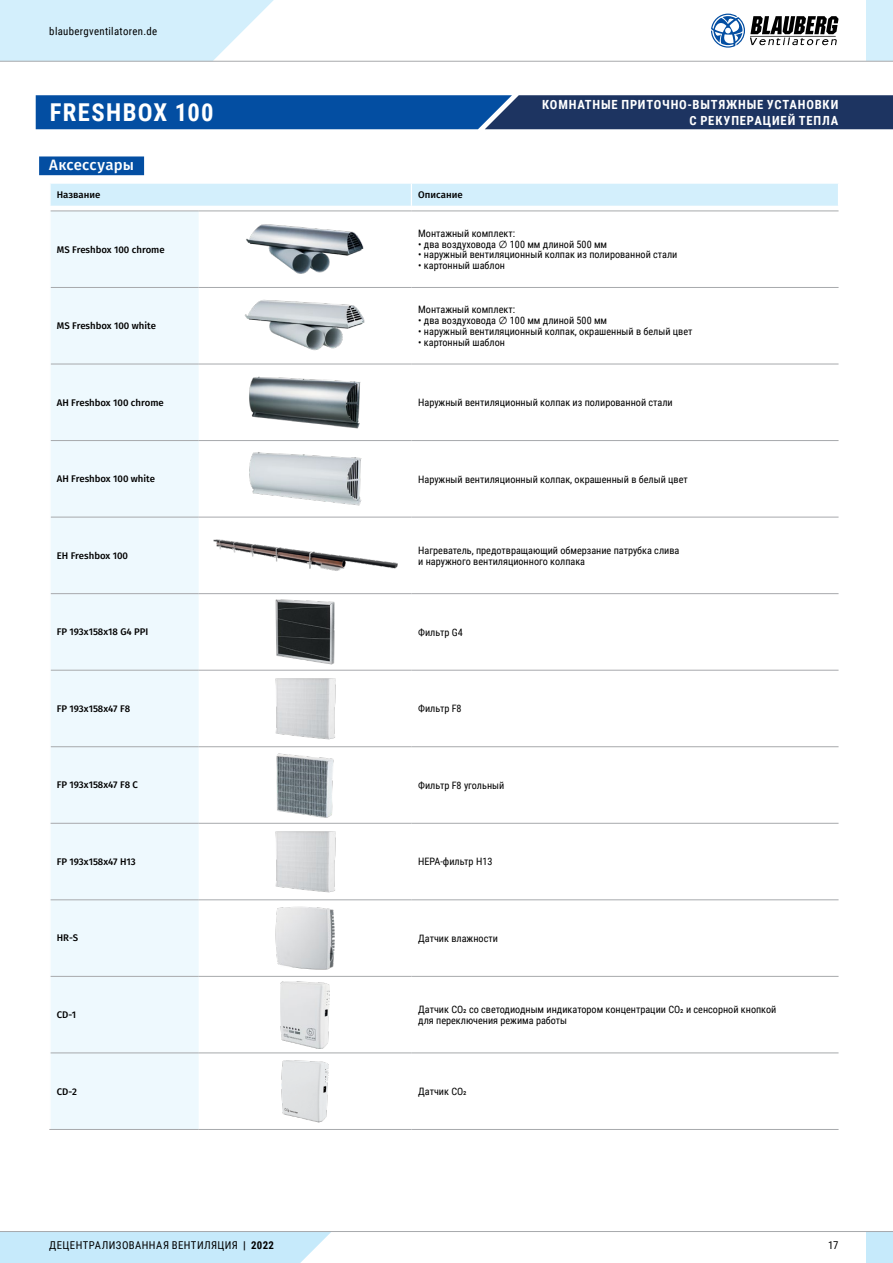
<style>
.page{position:relative;width:893px;height:1263px;background:#fff}
.page>*{position:absolute;margin:0;border:0;box-sizing:border-box;transform-origin:0 0}
.t1{font:700 24.6px "Roboto Condensed";letter-spacing:.055em;color:#fff}
.t2{font:500 15px "Fira Sans";letter-spacing:.01em;color:#fff}
.t3{font:700 12.6px "Roboto Condensed";letter-spacing:.065em;color:#fff}
.t4{font:10.8px "Roboto Condensed";letter-spacing:.035em;color:#000}
.t5{font:10.2px/10.8px "Roboto Condensed";color:#000}
.t6{font:500 9.6px "Fira Sans";color:#000}
.s1{font-family:"Fira Sans"}
.s2{font-weight:700}
</style>
<div class="page">
<div style="left:866px;top:1231px;width:27px;height:32px;background:#c6eafb"></div>
<div style="left:0;top:1232px;width:331px;height:31px;background:#c6eafb"></div>
<hr style="left:0;top:1231px;width:893px;height:1px;background:#a7a9ac">
<div style="left:866px;top:0;width:27px;height:61px;background:#d3effc"></div>
<svg style="left:711px;top:14px;width:127px;height:34px"></svg>
<svg style="left:0;top:0;width:295px;height:61px"></svg>
<hr style="left:0;top:61px;width:893px;height:1px;background:#a7a9ac">
<svg style="left:36px;top:95px;width:857px;height:34px;background:#124485"></svg>
<div style="left:39px;top:156px;width:105px;height:19px;background:#034ea2"></div>
<div style="left:51px;top:212px;width:148px;height:917px;background:#eef9fe"></div>
<svg style="left:199px;top:299px;width:639px;height:754px"></svg>
<hr style="left:411px;top:211px;width:427px;height:1px;background:#a7a9ac">
<hr style="left:411px;top:287px;width:427px;height:1px;background:#a7a9ac">
<hr style="left:411px;top:364px;width:427px;height:1px;background:#a7a9ac">
<hr style="left:411px;top:440px;width:427px;height:1px;background:#a7a9ac">
<hr style="left:199px;top:517px;width:212px;height:1px;background:#a7a9ac">
<hr style="left:411px;top:517px;width:427px;height:1px;background:#a7a9ac">
<hr style="left:199px;top:593px;width:212px;height:1px;background:#a7a9ac">
<hr style="left:411px;top:593px;width:427px;height:1px;background:#a7a9ac">
<hr style="left:199px;top:670px;width:212px;height:1px;background:#a7a9ac">
<hr style="left:411px;top:670px;width:427px;height:1px;background:#a7a9ac">
<hr style="left:199px;top:746px;width:212px;height:1px;background:#a7a9ac">
<hr style="left:411px;top:746px;width:427px;height:1px;background:#a7a9ac">
<hr style="left:199px;top:823px;width:212px;height:1px;background:#a7a9ac">
<hr style="left:411px;top:823px;width:427px;height:1px;background:#a7a9ac">
<hr style="left:199px;top:899px;width:212px;height:1px;background:#a7a9ac">
<hr style="left:411px;top:899px;width:427px;height:1px;background:#a7a9ac">
<hr style="left:199px;top:976px;width:212px;height:1px;background:#a7a9ac">
<hr style="left:411px;top:976px;width:427px;height:1px;background:#a7a9ac">
<hr style="left:199px;top:1053px;width:212px;height:1px;background:#a7a9ac">
<hr style="left:411px;top:1053px;width:427px;height:1px;background:#a7a9ac">
<hr style="left:411px;top:1129px;width:427px;height:1px;background:#a7a9ac">
<hr style="left:51px;top:287px;width:148px;height:1px;background:#a7a9ac">
<hr style="left:51px;top:364px;width:148px;height:1px;background:#a7a9ac">
<hr style="left:51px;top:440px;width:148px;height:1px;background:#a7a9ac">
<hr style="left:51px;top:517px;width:148px;height:1px;background:#a7a9ac">
<hr style="left:51px;top:593px;width:148px;height:1px;background:#a7a9ac">
<hr style="left:51px;top:670px;width:148px;height:1px;background:#a7a9ac">
<hr style="left:51px;top:746px;width:148px;height:1px;background:#a7a9ac">
<hr style="left:51px;top:823px;width:148px;height:1px;background:#a7a9ac">
<hr style="left:51px;top:899px;width:148px;height:1px;background:#a7a9ac">
<hr style="left:51px;top:976px;width:148px;height:1px;background:#a7a9ac">
<hr style="left:51px;top:1053px;width:148px;height:1px;background:#a7a9ac">
<hr style="left:49px;top:1129px;width:150px;height:1px;background:#a7a9ac">
<hr style="left:199px;top:287px;width:212px;height:1px;background:#a7a9ac">
<hr style="left:199px;top:364px;width:212px;height:1px;background:#a7a9ac">
<hr style="left:199px;top:440px;width:212px;height:1px;background:#a7a9ac">
<hr style="left:199px;top:1129px;width:212px;height:1px;background:#a7a9ac">
<svg style="left:50px;top:184px;width:789px;height:27px"></svg>
<hr style="left:51px;top:211px;width:148px;height:1px;background:#a7a9ac">
<hr style="left:199px;top:211px;width:212px;height:1px;background:#a7a9ac">
<img style="left:246px;top:224px;width:118px;height:50px">
<img style="left:244px;top:300px;width:122px;height:51px">
<img style="left:248px;top:375px;width:114px;height:54px">
<img style="left:247px;top:450px;width:116px;height:57px">
<img style="left:212px;top:539px;width:186px;height:33px">
<img style="left:274px;top:598px;width:62px;height:67px">
<img style="left:273px;top:676px;width:64px;height:64px">
<img style="left:273px;top:751px;width:64px;height:68px">
<img style="left:273px;top:829px;width:64px;height:64px">
<img style="left:276px;top:906px;width:58px;height:64px">
<img style="left:280px;top:981px;width:50px;height:67px">
<img style="left:281px;top:1060px;width:48px;height:63px">
<p class="t4" style="left:49px;top:23px;width:109px">blaubergventilatoren.de</p>
<p class="t3" style="left:542px;top:96px;width:298px">КОМНАТНЫЕ ПРИТОЧНО-ВЫТЯЖНЫЕ УСТАНОВКИ</p>
<h1 class="t1" style="left:50px;top:95px;width:165px">FRESHBOX 100</h1>
<p class="t3" style="left:690px;top:111px;width:150px">С РЕКУПЕРАЦИЕЙ ТЕПЛА</p>
<h2 class="t2" style="left:49px;top:154px;width:86px">Аксессуары</h2>
<p class="t6" style="left:57px;top:188px;width:45px">Название</p>
<p class="t6" style="left:418px;top:188px;width:46px">Описание</p>
<p class="t6" style="left:57px;top:242px;width:110px">MS Freshbox 100 chrome</p>
<p class="t6" style="left:57px;top:319px;width:101px">MS Freshbox 100 white</p>
<p class="t5" style="left:418px;top:227px;width:98px">Монтажный комплект:</p>
<p class="t5" style="left:418px;top:238px;width:191px">• два воздуховода <span class="s1">∅</span> 100 мм длиной 500 мм</p>
<p class="t5" style="left:418px;top:249px;width:261px">• наружный вентиляционный колпак из полированной стали</p>
<p class="t5" style="left:418px;top:260px;width:88px">• картонный шаблон</p>
<p class="t5" style="left:418px;top:304px;width:98px">Монтажный комплект:</p>
<p class="t5" style="left:418px;top:315px;width:191px">• два воздуховода <span class="s1">∅</span> 100 мм длиной 500 мм</p>
<p class="t5" style="left:418px;top:326px;width:276px">• наружный вентиляционный колпак, окрашенный в белый цвет</p>
<p class="t5" style="left:418px;top:336px;width:88px">• картонный шаблон</p>
<p class="t6" style="left:57px;top:395px;width:109px">AH Freshbox 100 chrome</p>
<p class="t5" style="left:418px;top:397px;width:256px">Наружный вентиляционный колпак из полированной стали</p>
<p class="t6" style="left:57px;top:472px;width:100px">AH Freshbox 100 white</p>
<p class="t5" style="left:418px;top:473px;width:271px">Наружный вентиляционный колпак, окрашенный в белый цвет</p>
<p class="t6" style="left:57px;top:549px;width:73px">EH Freshbox 100</p>
<p class="t5" style="left:418px;top:544px;width:263px">Нагреватель, предотвращающий обмерзание патрубка слива и наружного вентиляционного колпака</p>
<p class="t6" style="left:57px;top:625px;width:93px">FP 193x158x18 G4 PPI</p>
<p class="t5" style="left:418px;top:626px;width:46px">Фильтр G4</p>
<p class="t6" style="left:57px;top:702px;width:75px">FP 193x158x47 F8</p>
<p class="t5" style="left:418px;top:703px;width:45px">Фильтр F8</p>
<p class="t6" style="left:57px;top:778px;width:83px">FP 193x158x47 F8 C</p>
<p class="t5" style="left:418px;top:779px;width:88px">Фильтр F8 угольный</p>
<p class="t6" style="left:57px;top:855px;width:80px">FP 193x158x47 H13</p>
<p class="t5" style="left:418px;top:856px;width:76px">HEPA-фильтр H13</p>
<p class="t6" style="left:57px;top:931px;width:23px">HR-S</p>
<p class="t5" style="left:418px;top:932px;width:81px">Датчик влажности</p>
<p class="t6" style="left:57px;top:1008px;width:21px">CD-1</p>
<p class="t5" style="left:418px;top:1004px;width:360px">Датчик CO2 со светодиодным индикатором концентрации CO2 и сенсорной кнопкой для переключения режима работы</p>
<p class="t6" style="left:57px;top:1084px;width:22px">CD-2</p>
<p class="t5" style="left:418px;top:1085px;width:50px">Датчик CO2</p>
<p class="t4" style="left:49px;top:1238px;width:226px">ДЕЦЕНТРАЛИЗОВАННАЯ ВЕНТИЛЯЦИЯ <span class="s2">| 2022</span></p>
<p class="t4" style="left:828px;top:1238px;width:12px">17</p>
</div>
